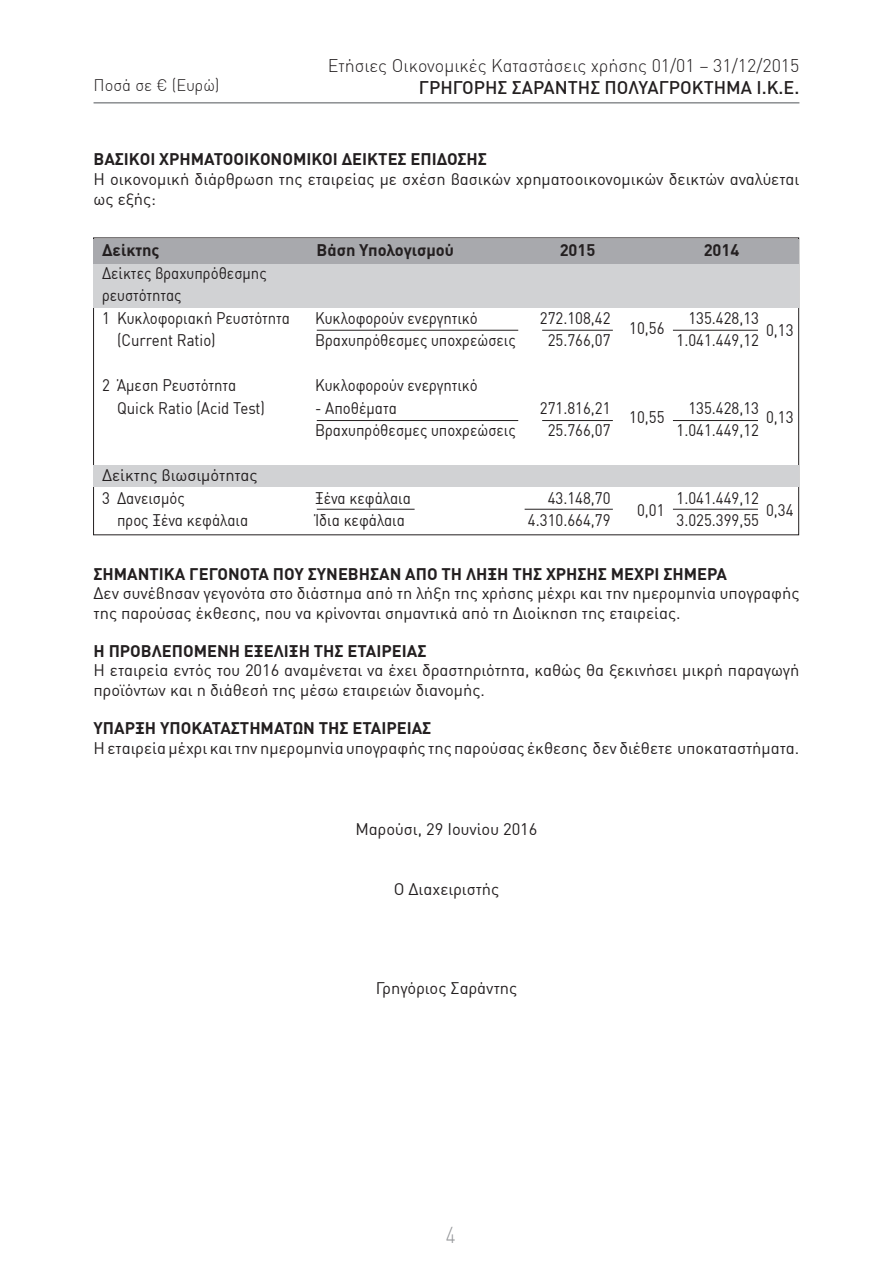
<style>
.page{position:relative;width:893px;height:1263px;background:#fff}
.page>*{position:absolute;margin:0;border:0;box-sizing:border-box;transform-origin:0 0}
.t1{font:300 22.5px "DIN Greek";color:#939598;scale:.85 1}
.t2{font:300 18px "DIN Greek";color:#231f20}
.t3{font:500 18px "DIN Greek";color:#231f20}
.t4{font:16.5px/19.8px "DIN Greek";color:#231f20}
.t5{font:16.5px/22.5px "DIN Greek";color:#231f20;scale:.91 1}
.t6{font:700 16.5px "DIN Greek";color:#231f20}
.t7{font:300 16.5px "DIN Greek";color:#231f20}
</style>
<div class="page">
<div style="left:94px;top:239px;width:705px;height:25px;background:#a8a9ad"></div>
<div style="left:94px;top:264px;width:705px;height:44px;background:#d1d2d4"></div>
<div style="left:94px;top:466px;width:705px;height:21px;background:#d1d2d4"></div>
<hr style="left:94px;top:102px;width:705px;height:2px;background:#8b8d90">
<hr style="left:317px;top:330px;width:201px;height:1px;background:#231f20">
<hr style="left:317px;top:509px;width:98px;height:1px;background:#231f20">
<hr style="left:317px;top:420px;width:201px;height:1px;background:#231f20">
<hr style="left:542px;top:330px;width:71px;height:1px;background:#231f20">
<hr style="left:525px;top:509px;width:88px;height:1px;background:#231f20">
<hr style="left:542px;top:420px;width:71px;height:1px;background:#231f20">
<hr style="left:673px;top:330px;width:85px;height:1px;background:#231f20">
<hr style="left:673px;top:509px;width:85px;height:1px;background:#231f20">
<hr style="left:673px;top:420px;width:85px;height:1px;background:#231f20">
<p class="t2" style="left:328px;top:56px;width:473px">Ετήσιες Οικονομικές Καταστάσεις χρήσης 01/01 – 31/12/2015</p>
<p class="t7" style="left:94px;top:76px;width:128px">Ποσά σε € (Ευρώ)</p>
<p class="t3" style="left:419px;top:77px;width:382px">ΓΡΗΓΟΡΗΣ ΣΑΡΑΝΤΗΣ ΠΟΛΥΑΓΡΟΚΤΗΜΑ Ι.Κ.Ε.</p>
<p class="t6" style="left:94px;top:149px;width:395px">ΒΑΣΙΚΟΙ ΧΡΗΜΑΤΟΟΙΚΟΝΟΜΙΚΟΙ ΔΕΙΚΤΕΣ ΕΠΙΔΟΣΗΣ</p>
<p class="t4" style="left:94px;top:169px;width:707px">Η οικονομική διάρθρωση της εταιρείας με σχέση βασικών χρηματοοικονομικών δεικτών αναλύεται ως εξής:</p>
<p class="t6" style="left:102px;top:241px;width:59px">Δείκτης</p>
<p class="t6" style="left:317px;top:241px;width:139px">Βάση Υπολογισμού</p>
<p class="t6" style="left:560px;top:241px;width:37px">2015</p>
<p class="t6" style="left:704px;top:241px;width:37px">2014</p>
<p class="t5" style="left:102px;top:262px;width:208px">Δείκτες βραχυπρόθεσμης ρευστότητας<br>1 Κυκλοφοριακή Ρευστότητα</p>
<p class="t5" style="left:688px;top:307px;width:79px">135.428,13</p>
<p class="t5" style="left:315px;top:307px;width:180px">Κυκλοφορούν ενεργητικό</p>
<p class="t5" style="left:540px;top:307px;width:79px">272.108,42</p>
<p class="t5" style="left:629px;top:317px;width:40px">10,56</p>
<p class="t5" style="left:766px;top:319px;width:32px">0,13</p>
<p class="t5" style="left:117px;top:329px;width:110px">(Current Ratio)</p>
<p class="t5" style="left:315px;top:329px;width:222px">Βραχυπρόθεσμες υποχρεώσεις</p>
<p class="t5" style="left:548px;top:329px;width:71px">25.766,07</p>
<p class="t5" style="left:676px;top:329px;width:92px">1.041.449,12</p>
<p class="t5" style="left:102px;top:374px;width:149px">2 Άμεση Ρευστότητα</p>
<p class="t5" style="left:315px;top:374px;width:180px">Κυκλοφορούν ενεργητικό</p>
<p class="t5" style="left:629px;top:406px;width:40px">10,55</p>
<p class="t5" style="left:766px;top:406px;width:32px">0,13</p>
<p class="t5" style="left:117px;top:397px;width:164px">Quick Ratio (Acid Test)</p>
<p class="t5" style="left:315px;top:397px;width:91px">- Αποθέματα</p>
<p class="t5" style="left:540px;top:397px;width:79px">271.816,21</p>
<p class="t5" style="left:688px;top:397px;width:79px">135.428,13</p>
<p class="t5" style="left:315px;top:419px;width:222px">Βραχυπρόθεσμες υποχρεώσεις</p>
<p class="t5" style="left:548px;top:419px;width:71px">25.766,07</p>
<p class="t5" style="left:676px;top:419px;width:92px">1.041.449,12</p>
<p class="t4" style="left:102px;top:464px;width:157px;line-height:22.5px">Δείκτης βιωσιμότητας<br>3 Δανεισμός</p>
<p class="t5" style="left:315px;top:487px;width:107px">Ξένα κεφάλαια</p>
<p class="t5" style="left:548px;top:487px;width:71px">43.148,70</p>
<p class="t5" style="left:676px;top:487px;width:92px">1.041.449,12</p>
<p class="t5" style="left:766px;top:499px;width:32px">0,34</p>
<p class="t5" style="left:637px;top:499px;width:32px">0,01</p>
<p class="t5" style="left:117px;top:509px;width:146px">προς Ξένα κεφάλαια</p>
<p class="t5" style="left:315px;top:509px;width:100px">Ίδια κεφάλαια</p>
<p class="t5" style="left:528px;top:509px;width:92px">4.310.664,79</p>
<p class="t5" style="left:676px;top:509px;width:92px">3.025.399,55</p>
<p class="t6" style="left:94px;top:564px;width:635px">ΣΗΜΑΝΤΙΚΑ ΓΕΓΟΝΟΤΑ ΠΟΥ ΣΥΝΕΒΗΣΑΝ ΑΠΟ ΤΗ ΛΗΞΗ ΤΗΣ ΧΡΗΣΗΣ ΜΕΧΡΙ ΣΗΜΕΡΑ</p>
<p class="t4" style="left:94px;top:584px;width:707px">Δεν συνέβησαν γεγονότα στο διάστημα από τη λήξη της χρήσης μέχρι και την ημερομηνία υπογραφής της παρούσας έκθεσης, που να κρίνονται σημαντικά από τη Διοίκηση της εταιρείας.</p>
<p class="t6" style="left:94px;top:641px;width:334px">Η ΠΡΟΒΛΕΠΟΜΕΝΗ ΕΞΕΛΙΞΗ ΤΗΣ ΕΤΑΙΡΕΙΑΣ</p>
<p class="t4" style="left:94px;top:661px;width:707px">Η εταιρεία εντός του 2016 αναμένεται να έχει δραστηριότητα, καθώς θα ξεκινήσει μικρή παραγωγή προϊόντων και η διάθεσή της μέσω εταιρειών διανομής.</p>
<p class="t6" style="left:94px;top:718px;width:339px">ΥΠΑΡΞΗ ΥΠΟΚΑΤΑΣΤΗΜΑΤΩΝ ΤΗΣ ΕΤΑΙΡΕΙΑΣ</p>
<p class="t4" style="left:94px;top:738px;width:707px">Η εταιρεία μέχρι και την ημερομηνία υπογραφής της παρούσας έκθεσης δεν διέθετε υποκαταστήματα.</p>
<p class="t4" style="left:355px;top:819px;width:184px">Μαρούσι, 29 Ιουνίου 2016</p>
<p class="t4" style="left:394px;top:879px;width:107px">Ο Διαχειριστής</p>
<p class="t4" style="left:376px;top:978px;width:143px">Γρηγόριος Σαράντης</p>
<h1 class="t1" style="left:446px;top:1222px;width:13px">4</h1>
</div>
